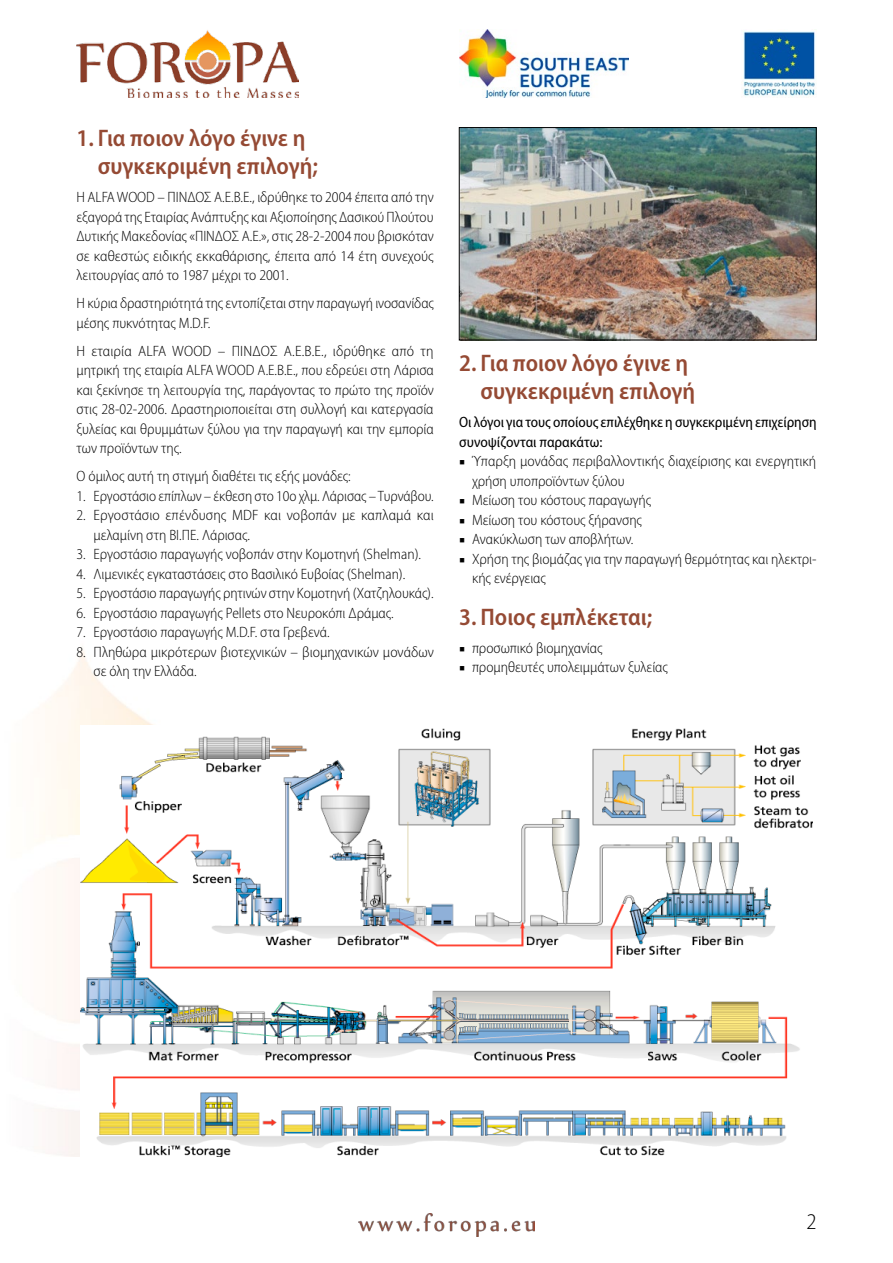
<style>
.page{position:relative;width:893px;height:1263px;background:#fff}
.page>*{position:absolute;margin:0;border:0;box-sizing:border-box;transform-origin:0 0}
.t1{font:600 semi-condensed 24px/28.5px "Myriad Pro";color:#954a34}
.t2{font:300 semi-condensed 22.5px "Myriad Pro";color:#000}
.t3{font:300 semi-condensed 15px/19.5px "Myriad Pro";color:#000}
.t4{font:semi-condensed 15px/19.5px "Myriad Pro";letter-spacing:-.005em;color:#000}
.s1{font-family:"Minion Pro";font-weight:400;font-stretch:normal}
</style>
<div class="page">
<img style="left:358px;top:1214px;width:177px;height:22px">
<img style="left:43px;top:647px;width:110px;height:510px">
<img style="left:77px;top:30px;width:222px;height:67px">
<img style="left:459px;top:29px;width:169px;height:68px">
<img style="left:743px;top:31px;width:72px;height:66px">
<img style="left:81px;top:725px;width:731px;height:432px">
<img style="left:461px;top:129px;width:353px;height:209px">
<div style="left:459px;top:127px;width:357px;height:213px;border:1px solid #000"></div>
<h1 class="t1" style="left:98px;top:123px;width:222px;text-indent:-21px">1. Για ποιον λόγο έγινε η συγκεκριμένη επιλογή;</h1>
<p class="t3" style="left:77px;top:187px;width:359px;text-align:justify">Η ALFA WOOD – ΠΙΝΔΟΣ Α.Ε.Β.Ε., ιδρύθηκε το 2004 έπειτα από την εξαγορά της Εταιρίας Ανάπτυξης και Αξιοποίησης Δασικού Πλούτου Δυτικής Μακεδονίας «ΠΙΝΔΟΣ Α.Ε.», στις 28-2-2004 που βρισκόταν σε καθεστώς ειδικής εκκαθάρισης, έπειτα από 14 έτη συνεχούς λειτουργίας από το 1987 μέχρι το 2001.</p>
<p class="t3" style="left:77px;top:293px;width:359px">Η κύρια δραστηριότητά της εντοπίζεται στην παραγωγή ινοσανίδας μέσης πυκνότητας M.D.F.</p>
<p class="t3" style="left:77px;top:341px;width:359px;text-align:justify">Η εταιρία ALFA WOOD – ΠΙΝΔΟΣ Α.Ε.Β.Ε., ιδρύθηκε από τη μητρική της εταιρία ALFA WOOD Α.Ε.Β.Ε., που εδρεύει στη Λάρισα και ξεκίνησε τη λειτουργία της, παράγοντας το πρώτο της προϊόν στις 28-02-2006. Δραστηριοποιείται στη συλλογή και κατεργασία ξυλείας και θρυμμάτων ξύλου για την παραγωγή και την εμπορία των προϊόντων της.</p>
<p class="t3" style="left:77px;top:466px;width:276px">Ο όμιλος αυτή τη στιγμή διαθέτει τις εξής μονάδες:</p>
<p class="t3" style="left:77px;top:486px;width:359px">1. Εργοστάσιο επίπλων – έκθεση στο 10ο χλμ. Λάρισας – Τυρνάβου.</p>
<p class="t3" style="left:94px;top:505px;width:342px;text-indent:-17px">2. Εργοστάσιο επένδυσης MDF και νοβοπάν με καπλαμά και μελαμίνη στη ΒΙ.ΠΕ. Λάρισας.</p>
<p class="t3" style="left:77px;top:544px;width:346px">3. Εργοστάσιο παραγωγής νοβοπάν στην Κομοτηνή (Shelman).</p>
<p class="t3" style="left:77px;top:564px;width:330px">4. Λιμενικές εγκαταστάσεις στο Βασιλικό Ευβοίας (Shelman).</p>
<p class="t3" style="left:77px;top:583px;width:359px">5. Εργοστάσιο παραγωγής ρητινών στην Κομοτηνή (Χατζηλουκάς).</p>
<p class="t3" style="left:77px;top:603px;width:319px">6. Εργοστάσιο παραγωγής Pellets στο Νευροκόπι Δράμας.</p>
<p class="t3" style="left:77px;top:622px;width:255px">7. Εργοστάσιο παραγωγής M.D.F. στα Γρεβενά.</p>
<p class="t3" style="left:94px;top:642px;width:342px;text-indent:-17px">8. Πληθώρα μικρότερων βιοτεχνικών – βιομηχανικών μονάδων σε όλη την Ελλάδα.</p>
<h1 class="t1" style="left:459px;top:348px;width:237px;text-align:right">2. Για ποιον λόγο έγινε η συγκεκριμένη επιλογή</h1>
<p class="t4" style="left:459px;top:412px;width:359px">Οι λόγοι για τους οποίους επιλέχθηκε η συγκεκριμένη επιχείρηση συνοψίζονται παρακάτω:</p>
<p class="t3" style="left:472px;top:452px;width:346px;text-indent:-13px"><span class="s1">■</span> Ύπαρξη μονάδας περιβαλλοντικής διαχείρισης και ενεργητική χρήση υποπροϊόντων ξύλου</p>
<p class="t3" style="left:459px;top:491px;width:193px"><span class="s1">■</span> Μείωση του κόστους παραγωγής</p>
<p class="t3" style="left:459px;top:510px;width:184px"><span class="s1">■</span> Μείωση του κόστους ξήρανσης</p>
<p class="t3" style="left:459px;top:530px;width:176px"><span class="s1">■</span> Ανακύκλωση των αποβλήτων.</p>
<p class="t3" style="left:472px;top:549px;width:346px;text-indent:-13px"><span class="s1">■</span> Χρήση της βιομάζας για την παραγωγή θερμότητας και ηλεκτρι&shy;κής ενέργειας</p>
<h1 class="t1" style="left:459px;top:602px;width:194px">3. Ποιος εμπλέκεται;</h1>
<p class="t3" style="left:459px;top:638px;width:145px"><span class="s1">■</span> προσωπικό βιομηχανίας</p>
<p class="t3" style="left:459px;top:657px;width:210px"><span class="s1">■</span> προμηθευτές υπολειμμάτων ξυλείας</p>
<h2 class="t2" style="left:806px;top:1208px;width:12px">2</h2>
</div>
